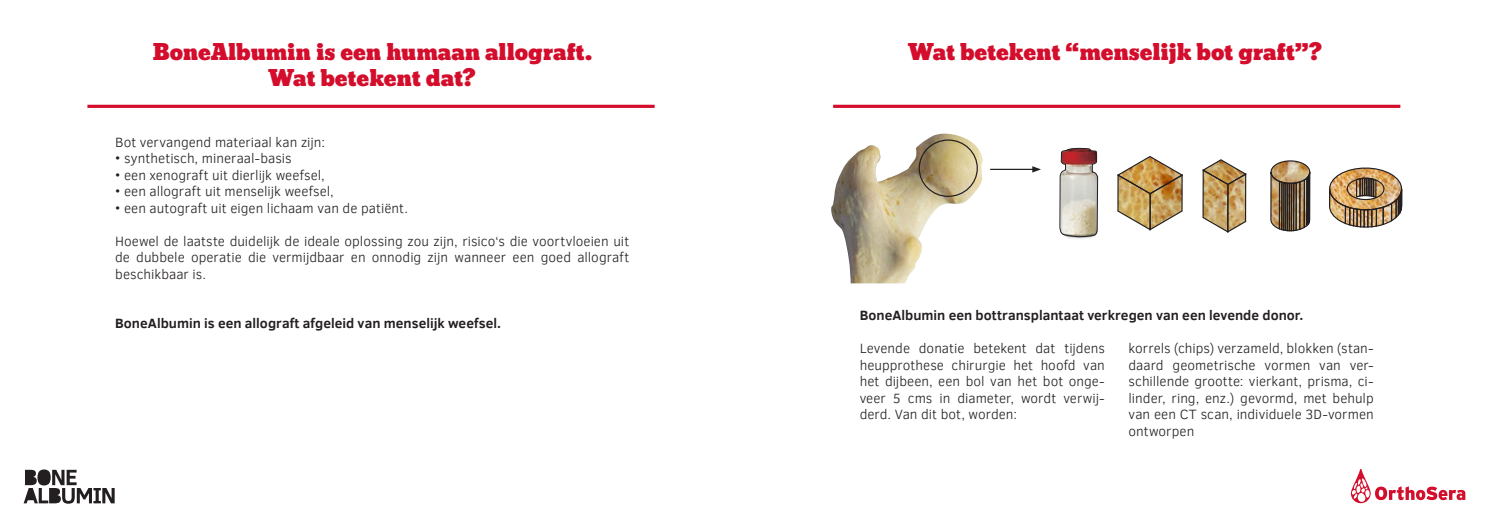
<style>
.page{position:relative;width:1489px;height:525px;background:#fff}
.page>*{position:absolute;margin:0;border:0;box-sizing:border-box;transform-origin:0 0}
.t1{font:21.25px/25.5px "Bevan";letter-spacing:-.005em;color:#d30d2b;text-align:center}
.t2{font:300 13.75px/16.5px "Clear Sans";color:#231f20;text-align:justify}
.t3{font:700 13.75px "Clear Sans";color:#231f20}
</style>
<div class="page">
<svg style="left:1350px;top:469px;width:115px;height:34px"></svg>
<svg style="left:24px;top:469px;width:91px;height:34px"></svg>
<hr style="left:87px;top:105px;width:567px;height:3px;background:#d30d2b">
<hr style="left:833px;top:105px;width:567px;height:3px;background:#d30d2b">
<img style="left:831px;top:133px;width:152px;height:150px">
<hr style="left:990px;top:169px;width:44px;height:1px;background:#231f20">
<svg style="left:1032px;top:166px;width:8px;height:6px"></svg>
<svg style="left:1115px;top:104px;width:196px;height:129px"></svg>
<img style="left:1329px;top:167px;width:74px;height:61px">
<div style="left:918px;top:139px;width:59px;height:58px;border:1px solid #231f20;border-radius:50%"></div>
<svg style="left:1059px;top:147px;width:39px;height:92px;background:#c2b0a7"></svg>
<h1 class="t1" style="left:152px;top:40px;width:441px">BoneAlbumin is een humaan allograft.<br>Wat betekent dat?</h1>
<p class="t2" style="left:115px;top:133px;width:211px">Bot vervangend materiaal kan zijn:</p>
<p class="t2" style="left:115px;top:150px;width:178px">• synthetisch, mineraal-basis</p>
<p class="t2" style="left:115px;top:166px;width:211px">• een xenograft uit dierlijk weefsel,</p>
<p class="t2" style="left:115px;top:183px;width:220px">• een allograft uit menselijk weefsel,</p>
<p class="t2" style="left:115px;top:199px;width:294px">• een autograft uit eigen lichaam van de patiënt.</p>
<p class="t2" style="left:115px;top:232px;width:515px">Hoewel de laatste duidelijk de ideale oplossing zou zijn, risico‘s die voortvloeien uit de dubbele operatie die vermijdbaar en onnodig zijn wanneer een goed allograft beschikbaar is.</p>
<p class="t3" style="left:115px;top:313px;width:387px">BoneAlbumin is een allograft afgeleid van menselijk weefsel.</p>
<h1 class="t1" style="left:908px;top:40px;width:415px">Wat betekent “menselijk bot graft”?</h1>
<p class="t3" style="left:859px;top:305px;width:445px">BoneAlbumin een bottransplantaat verkregen van een levende donor.</p>
<p class="t2" style="left:859px;top:340px;width:247px">Levende donatie betekent dat tijdens heupprothese chirurgie het hoofd van het dijbeen, een bol van het bot onge&shy;veer 5 cms in diameter, wordt verwij&shy;derd. Van dit bot, worden:</p>
<p class="t2" style="left:1128px;top:340px;width:247px">korrels (chips) verzameld, blokken (stan&shy;daard geometrische vormen van ver&shy;schillende grootte: vierkant, prisma, ci&shy;linder, ring, enz.) gevormd, met behulp van een CT scan, individuele 3D-vormen ontworpen</p>
</div>
